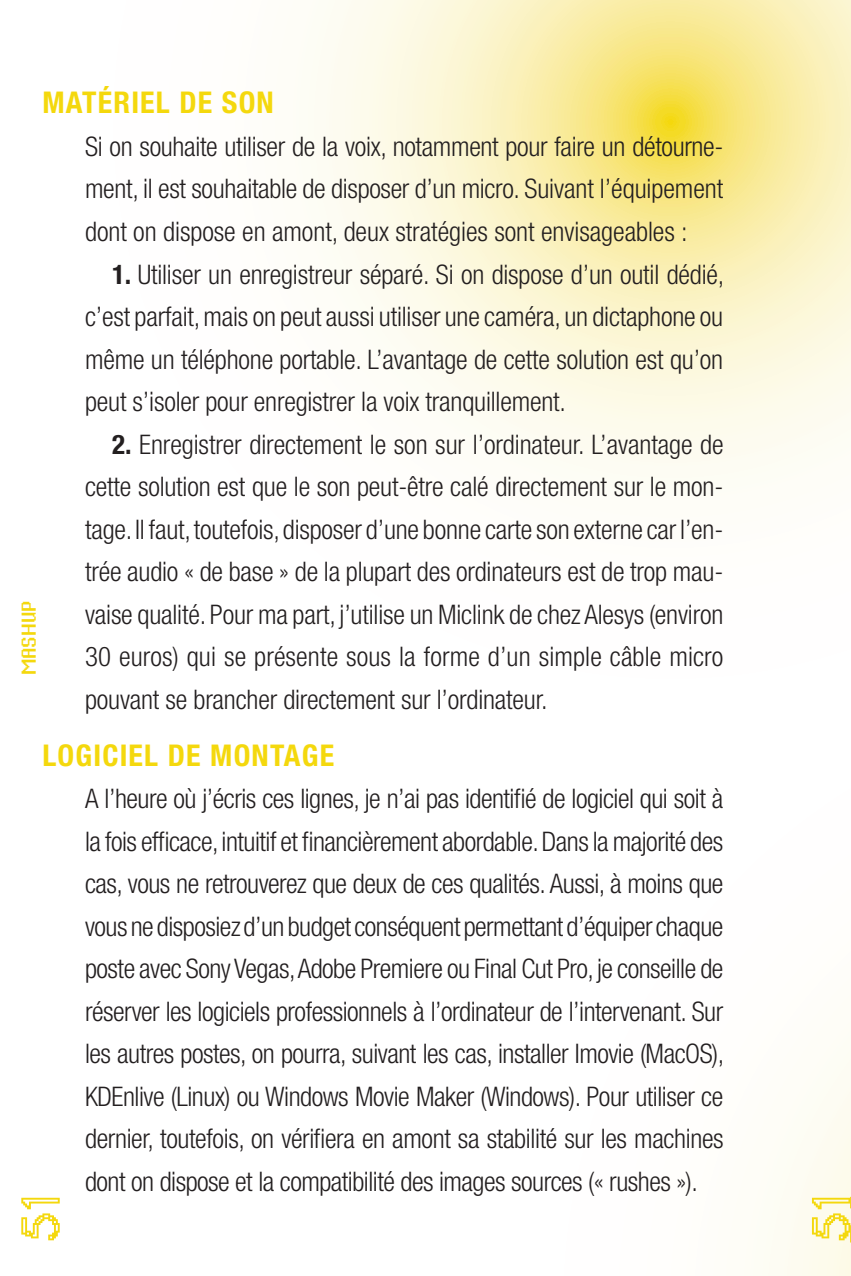
<style>
.page{position:relative;width:851px;height:1276px;background:#fff}
.page>*{position:absolute;margin:0;border:0;box-sizing:border-box;transform-origin:0 0}
.t1{font:60px "Terminal Grotesque Open";color:#f4d80d}
.partie_copie_2{font:700 condensed 30px "Helvetica Neue LT Std";letter-spacing:.04em;color:#f4d80d}
.texte_courant{font:300 condensed 27px/42.6px "Helvetica Neue LT Std";letter-spacing:-.01em;color:#231f20;text-align:justify}
.texte_courant___renf{font:300 condensed 27px/42.6px "Helvetica Neue LT Std";letter-spacing:-.005em;color:#231f20;text-align:justify}
.t2{font:20.4px "VTF Mister Pixel";color:#f4d80d}
.s1{font-weight:700}
</style>
<div class="page">
<div style="left:762px;top:1050px;width:88px;height:226px;background:#fdfcf3"></div>
<svg style="left:308px;top:0;width:542px;height:484px"></svg>
<p class="partie_copie_2" style="left:43px;top:85px;width:233px">MATÉRIEL DE SON</p>
<p class="t2" style="left:16px;top:675px;width:76px;rotate:-90deg">MASHUP</p>
<p class="texte_courant" style="left:85px;top:125px;width:639px">Si on souhaite utiliser de la voix, notamment pour faire un détourne&shy;ment, il est souhaitable de disposer d’un micro. Suivant l’équipement dont on dispose en amont, deux stratégies sont envisageables :</p>
<p class="texte_courant___renf" style="left:85px;top:252px;width:640px;text-indent:27px"><span class="s1">1.</span> Utiliser un enregistreur séparé. Si on dispose d’un outil dédié, c’est parfait, mais on peut aussi utiliser une caméra, un dictaphone ou même un téléphone portable. L’avantage de cette solution est qu’on peut s’isoler pour enregistrer la voix tranquillement.</p>
<p class="texte_courant___renf" style="left:85px;top:422px;width:640px;text-indent:27px"><span class="s1">2.</span> Enregistrer directement le son sur l’ordinateur. L’avantage de cette solution est que le son peut-être calé directement sur le mon&shy;tage. Il faut, toutefois, disposer d’une bonne carte son externe car l’en&shy;trée audio « de base » de la plupart des ordinateurs est de trop mau&shy;vaise qualité. Pour ma part, j’utilise un Miclink de chez Alesys (environ 30 euros) qui se présente sous la forme d’un simple câble micro pouvant se brancher directement sur l’ordinateur.</p>
<p class="partie_copie_2" style="left:43px;top:736px;width:293px">LOGICIEL DE MONTAGE</p>
<p class="texte_courant" style="left:85px;top:777px;width:640px">A l’heure où j’écris ces lignes, je n’ai pas identifié de logiciel qui soit à la fois efficace, intuitif et financièrement abordable. Dans la majorité des cas, vous ne retrouverez que deux de ces qualités. Aussi, à moins que vous ne disposiez d’un budget conséquent permettant d’équiper chaque poste avec Sony Vegas, Adobe Premiere ou Final Cut Pro, je conseille de réserver les logiciels professionnels à l’ordinateur de l’intervenant. Sur les autres postes, on pourra, suivant les cas, installer Imovie (MacOS), KDEnlive (Linux) ou Windows Movie Maker (Windows). Pour utiliser ce dernier, toutefois, on vérifiera en amont sa stabilité sur les machines dont on dispose et la compatibilité des images sources (« rushes »).</p>
<h1 class="t1" style="left:6px;top:1243px;width:50px;rotate:-90deg">51</h1>
<h1 class="t1" style="left:796px;top:1243px;width:50px;rotate:-90deg">51</h1>
</div>
